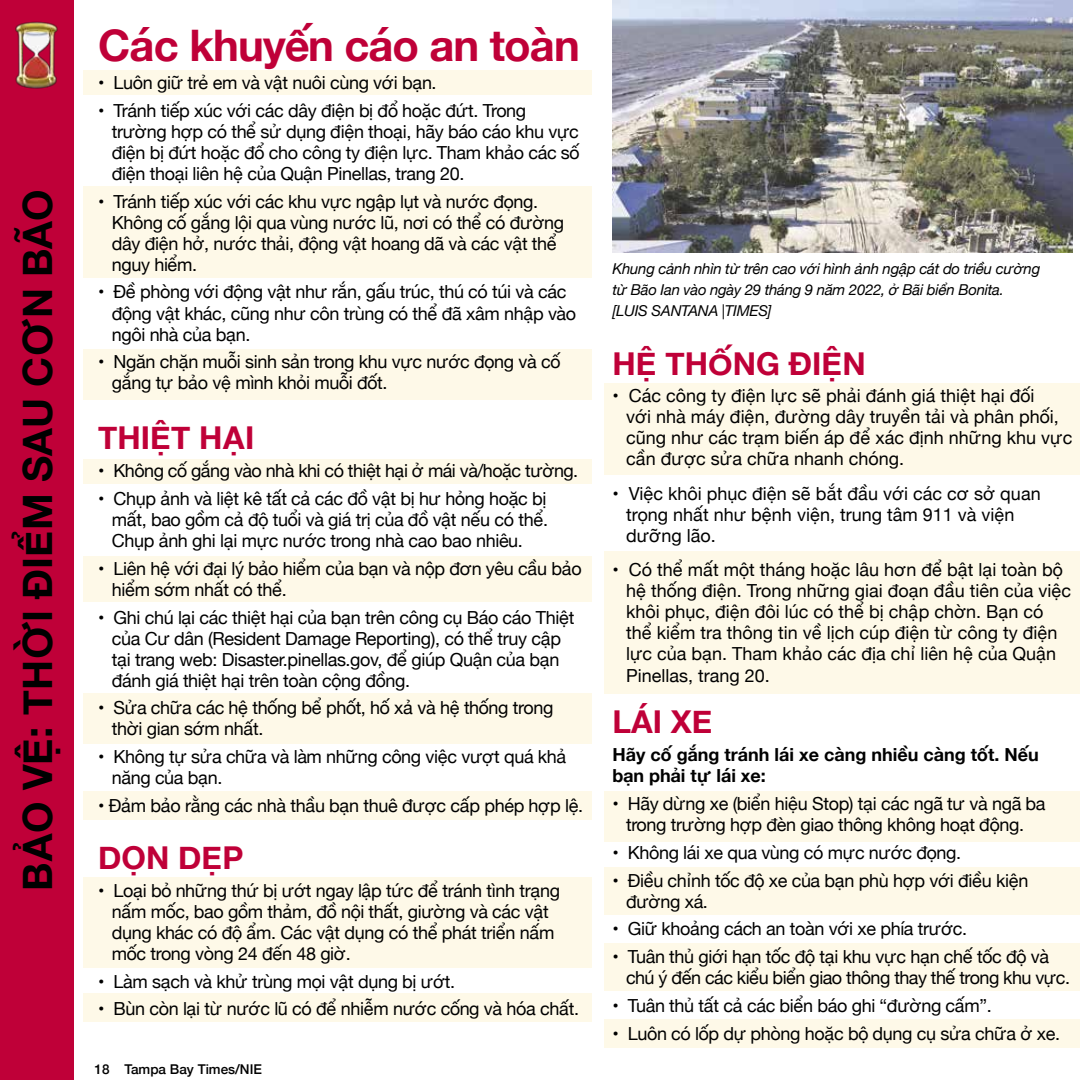
<style>
.page{position:relative;width:1080px;height:1080px;background:#fff}
.page>*{position:absolute;margin:0;border:0;box-sizing:border-box;transform-origin:0 0}
.t1{font:700 43.5px "Qbjjcf Helvetica Neue";letter-spacing:-.02em;color:#bf0038}
.t2{font:700 40.5px "Qbjjcf Helvetica Neue";color:#000}
.t3{font:700 31.5px "Qbjjcf Helvetica Neue";color:#bf0038}
.t4{font:18px/21px "Tgpjmt Helvetica Neue";letter-spacing:-.02em;color:#000}
.t5{font:18px/21px "Tgpjmt Helvetica Neue";color:#000}
.t6{font:700 18px/21px "Qbjjcf Helvetica Neue";color:#000}
.t7{font:italic 15px/21px "Twgthd Helvetica Neue";letter-spacing:-.02em;color:#000}
.t8{font:500 13.5px "Hfjfsm Helvetica Neue";color:#000}
</style>
<div class="page">
<div style="left:83px;top:186px;width:509px;height:92px;background:#fef9e8"></div>
<div style="left:605px;top:383px;width:475px;height:92px;background:#fef9e8"></div>
<div style="left:605px;top:551px;width:475px;height:143px;background:#fef9e8"></div>
<div style="left:605px;top:791px;width:475px;height:51px;background:#fef9e8"></div>
<div style="left:605px;top:943px;width:475px;height:48px;background:#fef9e8"></div>
<div style="left:83px;top:877px;width:509px;height:90px;background:#fef9e8"></div>
<div style="left:0;top:0;width:73px;height:1080px;background:#bf0038"></div>
<div style="left:83px;top:556px;width:509px;height:46px;background:#fef9e8"></div>
<div style="left:605px;top:867px;width:475px;height:48px;background:#fef9e8"></div>
<div style="left:83px;top:459px;width:509px;height:25px;background:#fef9e8"></div>
<div style="left:83px;top:349px;width:509px;height:50px;background:#fef9e8"></div>
<div style="left:605px;top:1019px;width:475px;height:28px;background:#fef9e8"></div>
<div style="left:83px;top:994px;width:509px;height:28px;background:#fef9e8"></div>
<div style="left:83px;top:791px;width:509px;height:28px;background:#fef9e8"></div>
<div style="left:83px;top:694px;width:509px;height:50px;background:#fef9e8"></div>
<div style="left:83px;top:70px;width:509px;height:25px;background:#fef9e8"></div>
<img style="left:15px;top:21px;width:43px;height:68px">
<img style="left:613px;top:0;width:459px;height:252px">
<h2 class="t2" style="left:6px;top:891px;width:703px;rotate:-90deg">BẢO VỆ: THỜI ĐIỂM SAU CƠN BÃO</h2>
<h3 class="t1" style="left:98px;top:12px;width:483px">Các khuyến cáo an toàn</h3>
<p class="t4" style="left:98px;top:73px;width:340px">• Luôn giữ trẻ em và vật nuôi cùng với bạn.</p>
<p class="t4" style="left:112px;top:101px;width:469px;text-indent:-14px">• Tránh tiếp xúc với các dây điện bị đổ hoặc đứt. Trong trường hợp có thể sử dụng điện thoại, hãy báo cáo khu vực điện bị đứt hoặc đổ cho công ty điện lực. Tham khảo các số điện thoại liên hệ của Quận Pinellas, trang 20.</p>
<p class="t4" style="left:112px;top:192px;width:454px;text-indent:-14px">• Tránh tiếp xúc với các khu vực ngập lụt và nước đọng.<br>Không cố gắng lội qua vùng nước lũ, nơi có thể có đường dây điện hở, nước thải, động vật hoang dã và các vật thể nguy hiểm.</p>
<p class="t4" style="left:112px;top:283px;width:466px;text-indent:-14px">• Đề phòng với động vật như rắn, gấu trúc, thú có túi và các động vật khác, cũng như côn trùng có thể đã xâm nhập vào ngôi nhà của bạn.</p>
<p class="t4" style="left:112px;top:352px;width:450px;text-indent:-14px">• Ngăn chặn muỗi sinh sản trong khu vực nước đọng và cố gắng tự bảo vệ mình khỏi muỗi đốt.</p>
<h3 class="t3" style="left:98px;top:414px;width:158px">THIỆT HẠI</h3>
<p class="t4" style="left:98px;top:461px;width:481px">• Không cố gắng vào nhà khi có thiệt hại ở mái và/hoặc tường.</p>
<p class="t4" style="left:112px;top:489px;width:438px;text-align:justify;text-indent:-14px">• Chụp ảnh và liệt kê tất cả các đồ vật bị hư hỏng hoặc bị mất, bao gồm cả độ tuổi và giá trị của đồ vật nếu có thể.<br>Chụp ảnh ghi lại mực nước trong nhà cao bao nhiêu.</p>
<p class="t4" style="left:112px;top:559px;width:471px;text-indent:-14px">• Liên hệ với đại lý bảo hiểm của bạn và nộp đơn yêu cầu bảo hiểm sớm nhất có thể.</p>
<p class="t4" style="left:112px;top:608px;width:464px;text-indent:-14px">• Ghi chú lại các thiệt hại của bạn trên công cụ Báo cáo Thiệt của Cư dân (Resident Damage Reporting), có thể truy cập tại trang web: Disaster.pinellas.gov, để giúp Quận của bạn đánh giá thiệt hại trên toàn cộng đồng.</p>
<p class="t4" style="left:112px;top:698px;width:443px;text-indent:-14px">• Sửa chữa các hệ thống bể phốt, hố xả và hệ thống trong thời gian sớm nhất.</p>
<p class="t4" style="left:112px;top:747px;width:456px;text-indent:-14px">• Không tự sửa chữa và làm những công việc vượt quá khả năng của bạn.</p>
<p class="t4" style="left:98px;top:796px;width:487px">• Đảm bảo rằng các nhà thầu bạn thuê được cấp phép hợp lệ.</p>
<h3 class="t3" style="left:98px;top:833px;width:147px">DỌN DẸP</h3>
<p class="t4" style="left:112px;top:881px;width:450px;text-indent:-14px">• Loại bỏ những thứ bị ướt ngay lập tức để tránh tình trạng nấm mốc, bao gồm thảm, đồ nội thất, giường và các vật dụng khác có độ ẩm. Các vật dụng có thể phát triển nấm mốc trong vòng 24 đến 48 giờ.</p>
<p class="t4" style="left:98px;top:972px;width:358px">• Làm sạch và khử trùng mọi vật dụng bị ướt.</p>
<p class="t4" style="left:98px;top:999px;width:482px">• Bùn còn lại từ nước lũ có để nhiễm nước cống và hóa chất.</p>
<p class="t8" style="left:94px;top:1058px;width:169px">18 Tampa Bay Times/NIE</p>
<p class="t7" style="left:613px;top:259px;width:429px">Khung cảnh nhìn từ trên cao với hình ảnh ngập cát do triều cường từ Bão Ian vào ngày 29 tháng 9 năm 2022, ở Bãi biển Bonita. [LUIS SANTANA |TIMES]</p>
<h3 class="t3" style="left:613px;top:339px;width:255px">HỆ THỐNG ĐIỆN</h3>
<p class="t5" style="left:626px;top:387px;width:448px;text-indent:-13px">• Các công ty điện lực sẽ phải đánh giá thiệt hại đối<br>với nhà máy điện, đường dây truyền tải và phân phối, cũng như các trạm biến áp để xác định những khu vực cần được sửa chữa nhanh chóng.</p>
<p class="t5" style="left:626px;top:484px;width:416px;text-indent:-14px">• Việc khôi phục điện sẽ bắt đầu với các cơ sở quan trọng nhất như bệnh viện, trung tâm 911 và viện dưỡng lão.</p>
<p class="t5" style="left:626px;top:561px;width:447px;text-indent:-14px">• Có thể mất một tháng hoặc lâu hơn để bật lại toàn bộ hệ thống điện. Trong những giai đoạn đầu tiên của việc khôi phục, điện đôi lúc có thể bị chập chờn. Bạn có thể kiểm tra thông tin về lịch cúp điện từ công ty điện lực của bạn. Tham khảo các địa chỉ liên hệ của Quận Pinellas, trang 20.</p>
<h3 class="t3" style="left:613px;top:698px;width:101px">LÁI XE</h3>
<h4 class="t6" style="left:613px;top:745px;width:428px">Hãy cố gắng tránh lái xe càng nhiều càng tốt. Nếu bạn phải tự lái xe:</h4>
<p class="t4" style="left:613px;top:794px;width:435px;text-align:center">• Hãy dừng xe (biển hiệu Stop) tại các ngã tư và ngã ba trong trường hợp đèn giao thông không hoạt động.</p>
<p class="t4" style="left:613px;top:843px;width:350px">• Không lái xe qua vùng có mực nước đọng.</p>
<p class="t4" style="left:626px;top:871px;width:404px;text-indent:-14px">• Điều chỉnh tốc độ xe của bạn phù hợp với điều kiện đường xá.</p>
<p class="t4" style="left:613px;top:919px;width:356px">• Giữ khoảng cách an toàn với xe phía trước.</p>
<p class="t4" style="left:626px;top:947px;width:446px;text-indent:-14px">• Tuân thủ giới hạn tốc độ tại khu vực hạn chế tốc độ và chú ý đến các kiểu biển giao thông thay thế trong khu vực.</p>
<p class="t4" style="left:613px;top:996px;width:381px">• Tuân thủ tất cả các biển báo ghi “đường cấm”.</p>
<p class="t4" style="left:613px;top:1024px;width:449px">• Luôn có lốp dự phòng hoặc bộ dụng cụ sửa chữa ở xe.</p>
</div>
